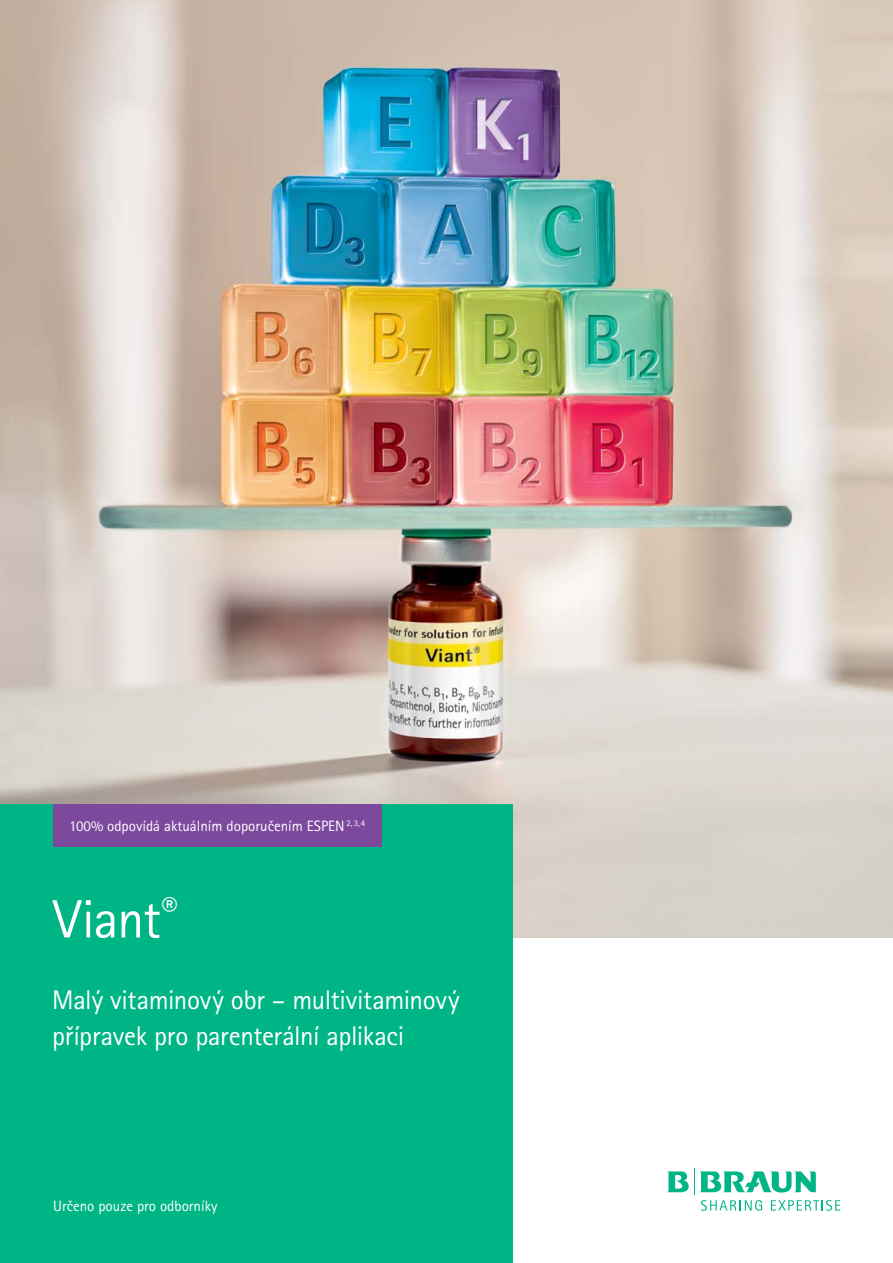
<style>
.page{position:relative;width:893px;height:1263px;background:#fff}
.page>*{position:absolute;margin:0;border:0;box-sizing:border-box;transform-origin:0 0}
.t1{font:54px "Rotis Sans Serif Pro";letter-spacing:-.025em;color:#fff}
.t2{font:27px/36px "Rotis Sans Serif Pro";letter-spacing:-.01em;color:#fff}
.t3{font:15px "Rotis Sans Serif Pro";color:#fff}
</style>
<div class="page">
<img style="left:0;top:0;width:893px;height:937px">
<div style="left:0;top:805px;width:513px;height:458px;background:#00b585"></div>
<svg style="left:667px;top:1168px;width:173px;height:43px"></svg>
<div style="left:53px;top:805px;width:328px;height:42px;background:#7d499d"></div>
<p class="t3" style="left:69px;top:817px;width:298px">100% odpovídá aktuálním doporučením ESPEN <sup>2,3,4</sup></p>
<h1 class="t1" style="left:53px;top:887px;width:126px">Viant<sup>®</sup></h1>
<p class="t2" style="left:52px;top:982px;width:409px">Malý vitaminový obr – multivitaminový přípravek pro parenterální aplikaci</p>
<p class="t3" style="left:53px;top:1197px;width:166px">Určeno pouze pro odborníky</p>
</div>
